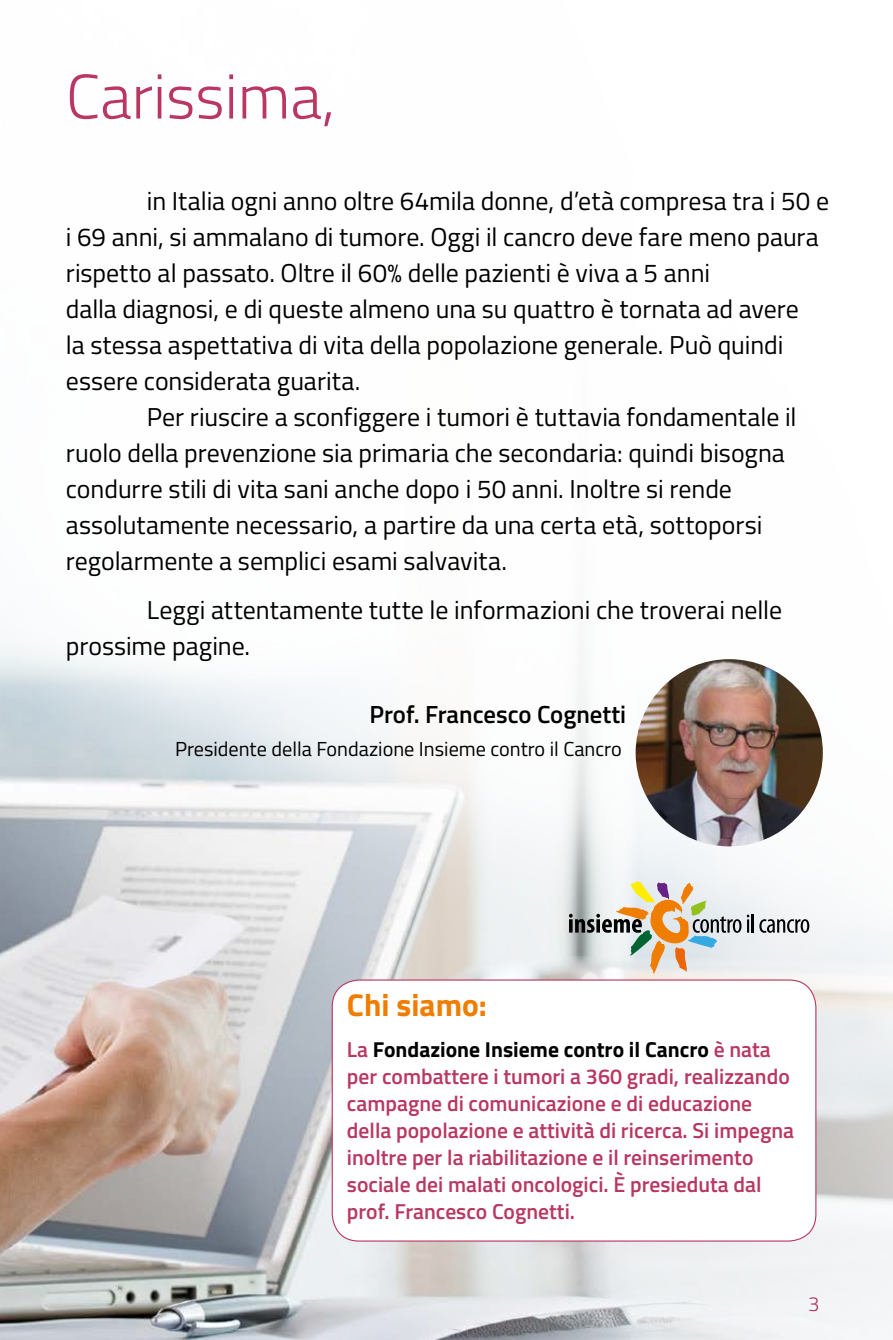
<style>
.page{position:relative;width:893px;height:1340px;background:#fff}
.page>*{position:absolute;margin:0;border:0;box-sizing:border-box;transform-origin:0 0}
.t1{font:300 63px "Titillium";color:#b93760}
.t2{font:700 31.5px "Titillium";color:#ef7d00}
.t3{font:25.88px/36px "Titillium";color:#000}
.t4{font:600 24.75px "Titillium";color:#000}
.t5{font:600 21.6px/27px "Titillium";color:#b93760}
.t6{font:20.25px "Titillium";color:#000}
.t7{font:300 20.25px "Titillium";color:#b93760}
.s1{font-weight:700;color:#000}
</style>
<div class="page">
<img style="left:0;top:643px;width:893px;height:696px">
<div style="left:332px;top:980px;width:484px;height:260px;background:#fff;border-radius:27px"></div>
<div style="left:332px;top:979px;width:484px;height:262px;border:1px solid #b93760;border-radius:27px"></div>
<svg style="left:747px;top:914px;width:2px;height:18px"></svg>
<hr style="left:751px;top:913px;width:3px;height:19px;background:#000">
<svg style="left:759px;top:919px;width:50px;height:13px"></svg>
<svg style="left:569px;top:881px;width:172px;height:92px"></svg>
<img style="left:636px;top:659px;width:187px;height:187px;border-radius:94px">
<h1 class="t1" style="left:66px;top:51px;width:271px">Carissima,</h1>
<p class="t3" style="left:66px;top:181px;width:765px;text-indent:81px">in Italia ogni anno oltre 64mila donne, d’età compresa tra i 50 e i 69 anni, si ammalano di tumore. Oggi il cancro deve fare meno paura rispetto al passato. Oltre il 60% delle pazienti è viva a 5 anni<br>dalla diagnosi, e di queste almeno una su quattro è tornata ad avere<br>la stessa aspettativa di vita della popolazione generale. Può quindi essere considerata guarita.</p>
<p class="t3" style="left:66px;top:397px;width:732px;text-indent:81px">Per riuscire a sconfiggere i tumori è tuttavia fondamentale il ruolo della prevenzione sia primaria che secondaria: quindi bisogna condurre stili di vita sani anche dopo i 50 anni. Inoltre si rende assolutamente necessario, a partire da una certa età, sottoporsi regolarmente a semplici esami salvavita.</p>
<p class="t3" style="left:66px;top:590px;width:718px;text-indent:81px">Leggi attentamente tutte le informazioni che troverai nelle prossime pagine.</p>
<p class="t4" style="left:369px;top:695px;width:258px">Prof. Francesco Cognetti</p>
<p class="t6" style="left:175px;top:734px;width:448px">Presidente della Fondazione Insieme contro il Cancro</p>
<p class="t2" style="left:347px;top:980px;width:141px">Chi siamo:</p>
<p class="t5" style="left:347px;top:1034px;width:449px">La <span class="s1">Fondazione Insieme contro il Cancro</span> è nata per combattere i tumori a 360 gradi, realizzando campagne di comunicazione e di educazione della popolazione e attività di ricerca. Si impegna inoltre per la riabilitazione e il reinserimento sociale dei malati oncologici. È presieduta dal prof. Francesco Cognetti.</p>
<p class="t7" style="left:808px;top:1288px;width:13px">3</p>
</div>
